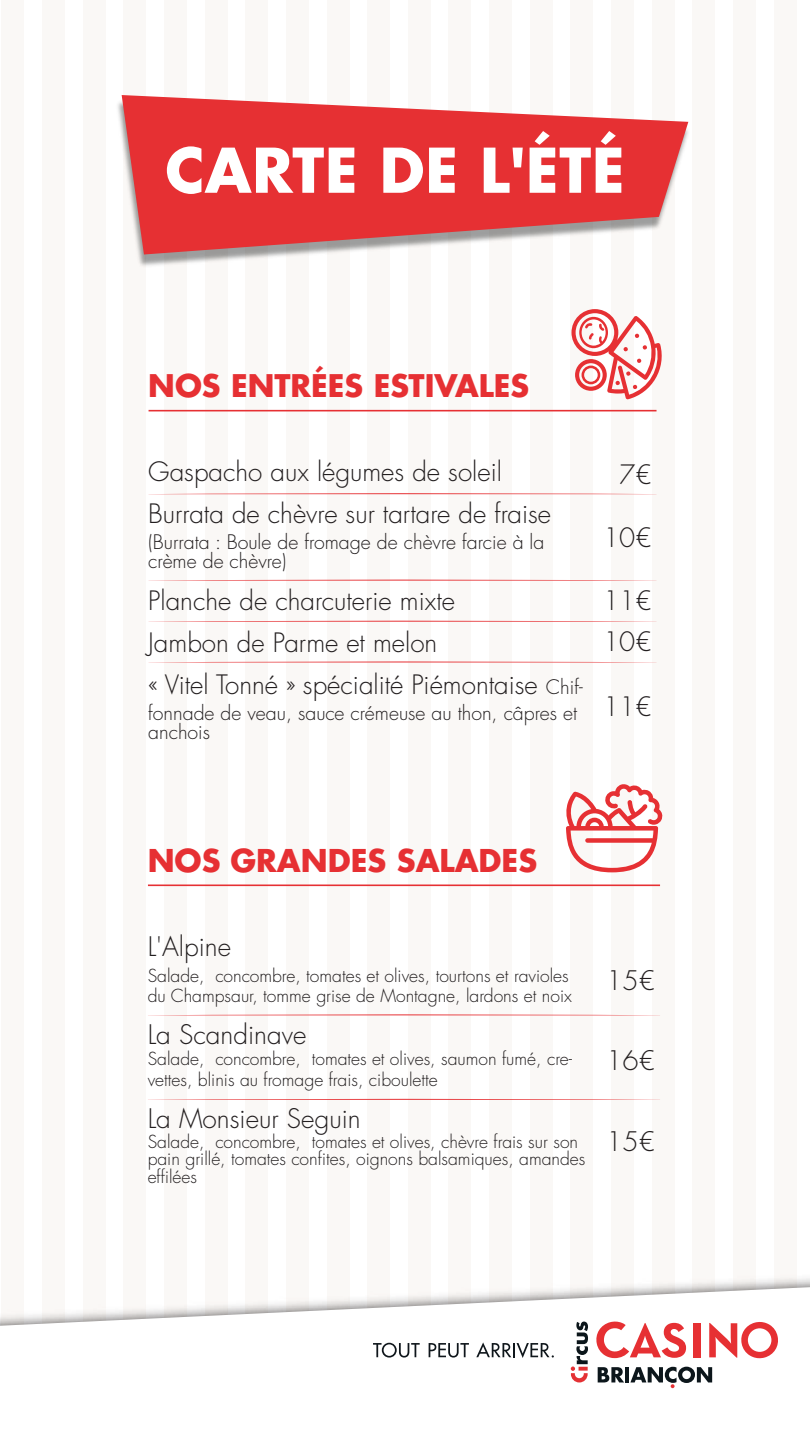
<style>
.page{position:relative;width:810px;height:1440px;background:#fff}
.page>*{position:absolute;margin:0;border:0;box-sizing:border-box;transform-origin:0 0}
.t1{font:700 59.93px "Futura LT Pro";letter-spacing:.01em;color:#fff}
.t2{font:700 30.6px "Futura LT Pro";color:#e63033}
.t3{font:700 30.38px "Futura LT Pro";color:#e63033}
.t4{font:300 26.25px "Futura LT Pro";color:#231f20}
.t5{font:300 26.03px/41.8px "Futura LT Pro";color:#231f20}
.t6{font:300 19.5px/19.5px "Futura LT Pro";color:#231f20}
.t7{font:300 17.55px/17.5px "Futura LT Pro";color:#231f20}
.s1{font-size:19.5px}
</style>
<div class="page">
<div style="left:2px;top:0;width:22px;height:1440px;background:#faf8f6"></div>
<div style="left:42px;top:0;width:23px;height:1440px;background:#faf8f6"></div>
<div style="left:83px;top:0;width:22px;height:1440px;background:#faf8f6"></div>
<div style="left:124px;top:0;width:22px;height:1440px;background:#faf8f6"></div>
<div style="left:164px;top:0;width:23px;height:1440px;background:#faf8f6"></div>
<div style="left:205px;top:0;width:22px;height:1440px;background:#faf8f6"></div>
<div style="left:245px;top:0;width:23px;height:1440px;background:#faf8f6"></div>
<div style="left:286px;top:0;width:23px;height:1440px;background:#faf8f6"></div>
<div style="left:327px;top:0;width:22px;height:1440px;background:#faf8f6"></div>
<div style="left:367px;top:0;width:23px;height:1440px;background:#faf8f6"></div>
<div style="left:408px;top:0;width:23px;height:1440px;background:#faf8f6"></div>
<div style="left:449px;top:0;width:22px;height:1440px;background:#faf8f6"></div>
<div style="left:489px;top:0;width:23px;height:1440px;background:#faf8f6"></div>
<div style="left:530px;top:0;width:22px;height:1440px;background:#faf8f6"></div>
<div style="left:571px;top:0;width:22px;height:1440px;background:#faf8f6"></div>
<div style="left:611px;top:0;width:23px;height:1440px;background:#faf8f6"></div>
<div style="left:652px;top:0;width:22px;height:1440px;background:#faf8f6"></div>
<div style="left:693px;top:0;width:22px;height:1440px;background:#faf8f6"></div>
<div style="left:733px;top:0;width:23px;height:1440px;background:#faf8f6"></div>
<div style="left:774px;top:0;width:22px;height:1440px;background:#faf8f6"></div>
<img style="left:570px;top:1275px;width:240px;height:12px">
<svg style="left:0;top:1287px;width:810px;height:102px;fill:#fff"></svg>
<svg style="left:373px;top:1343px;width:47px;height:15px"></svg>
<svg style="left:429px;top:1343px;width:40px;height:15px"></svg>
<svg style="left:476px;top:1342px;width:78px;height:16px"></svg>
<svg style="left:598px;top:1367px;width:26px;height:15px"></svg>
<hr style="left:625px;top:1367px;width:4px;height:15px;background:#0c161b">
<svg style="left:630px;top:1367px;width:82px;height:21px"></svg>
<svg style="left:571px;top:1322px;width:17px;height:60px"></svg>
<div style="left:693px;top:1323px;width:8px;height:34px;background:#e63033"></div>
<svg style="left:595px;top:1321px;width:91px;height:37px"></svg>
<svg style="left:709px;top:1322px;width:71px;height:37px"></svg>
<img style="left:118px;top:102px;width:571px;height:164px">
<svg style="left:122px;top:95px;width:566px;height:160px;fill:#e63033"></svg>
<svg style="left:571px;top:309px;width:91px;height:90px"></svg>
<svg style="left:169px;top:493px;width:467px;height:1px"></svg>
<hr style="left:149px;top:410px;width:508px;height:1px;background:#e63033">
<svg style="left:149px;top:580px;width:508px;height:1px"></svg>
<svg style="left:149px;top:621px;width:508px;height:1px"></svg>
<svg style="left:210px;top:661px;width:384px;height:1px"></svg>
<svg style="left:196px;top:1014px;width:416px;height:1px"></svg>
<hr style="left:148px;top:885px;width:512px;height:1px;background:#e63033">
<svg style="left:148px;top:1099px;width:512px;height:1px"></svg>
<svg style="left:566px;top:784px;width:97px;height:88px"></svg>
<h1 class="t1" style="left:165px;top:124px;width:461px">CARTE DE L'ÉTÉ</h1>
<h3 class="t3" style="left:148px;top:363px;width:382px">NOS ENTRÉES ESTIVALES</h3>
<h3 class="t5" style="left:148px;top:451px;width:404px">Gaspacho aux légumes de soleil<br>Burrata de chèvre sur tartare de fraise</h3>
<p class="t6" style="left:148px;top:532px;width:398px">(Burrata : Boule de fromage de chèvre farcie à la crème de chèvre)</p>
<h3 class="t5" style="left:148px;top:580px;width:436px">Planche de charcuterie mixte<br>Jambon de Parme et melon<br>« Vitel Tonné » spécialité Piémontaise <span class="s1">Chif-</span></h3>
<p class="t6" style="left:148px;top:703px;width:430px">fonnade de veau, sauce crémeuse au thon, câpres et anchois</p>
<h3 class="t5" style="left:619px;top:454px;width:34px">7€</h3>
<h3 class="t5" style="left:603px;top:516px;width:50px">10€</h3>
<h3 class="t5" style="left:603px;top:580px;width:50px;line-height:41.2px">11€<br>10€</h3>
<h3 class="t5" style="left:603px;top:686px;width:50px">11€</h3>
<h2 class="t2" style="left:148px;top:837px;width:391px">NOS GRANDES SALADES</h2>
<h3 class="t4" style="left:148px;top:929px;width:85px">L'Alpine</h3>
<p class="t7" style="left:148px;top:966px;width:426px;line-height:19.6px">Salade, concombre, tomates et olives, tourtons et ravioles du Champsaur, tomme grise de Montagne, lardons et noix</p>
<h3 class="t4" style="left:148px;top:1017px;width:160px">La Scandinave</h3>
<p class="t7" style="left:148px;top:1048px;width:426px;line-height:21px">Salade, concombre, tomates et olives, saumon fumé, cre&shy;vettes, blinis au fromage frais, ciboulette</p>
<h3 class="t4" style="left:148px;top:1102px;width:215px">La Monsieur Seguin</h3>
<p class="t7" style="left:148px;top:1133px;width:439px">Salade, concombre, tomates et olives, chèvre frais sur son pain grillé, tomates confites, oignons balsamiques, amandes effilées</p>
<h3 class="t4" style="left:606px;top:963px;width:50px">15€</h3>
<h3 class="t4" style="left:606px;top:1044px;width:50px">16€</h3>
<h3 class="t4" style="left:606px;top:1125px;width:50px">15€</h3>
</div>
